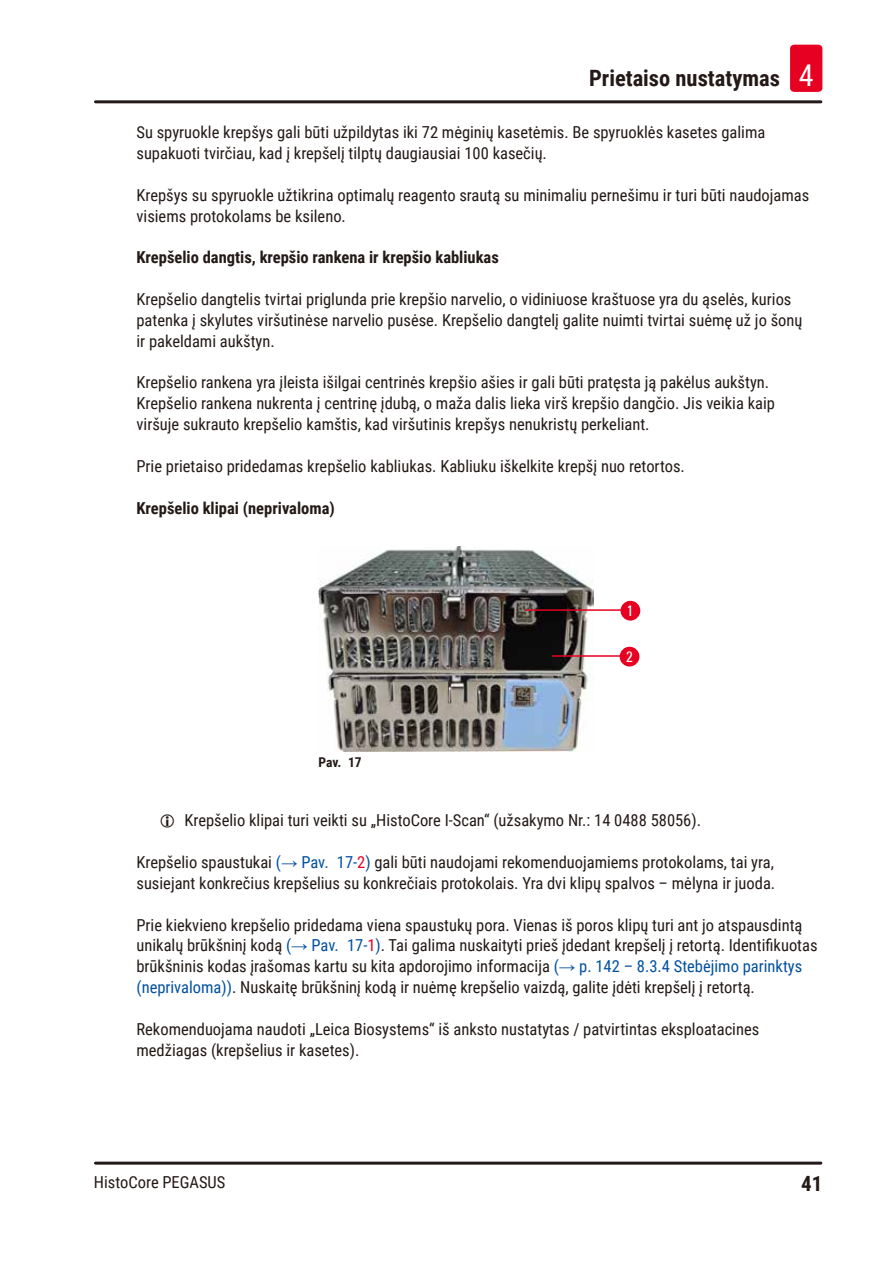
<style>
.page{position:relative;width:893px;height:1263px;background:#fff}
.page>*{position:absolute;margin:0;border:0;box-sizing:border-box;transform-origin:0 0}
.t1{font:700 22.5px "Roboto Condensed";color:#231916}
.t2{font:700 21px "Roboto Condensed";color:#231916}
.Description_text{font:16.5px/20.9px "Roboto Condensed";color:#231916}
.Subheading{font:700 16.5px "Roboto Condensed";color:#231916}
.t3{font:condensed 15px "Univers";color:#fff}
.t4{font:700 13.5px "Roboto Condensed";color:#231916}
.s1{font-weight:400;font-size:30px;color:#fff}
.s2{color:#00509e}
.s3{font-family:"Arial";color:#00509e}
.s4{color:#e60021}
</style>
<div class="page">
<hr style="left:95px;top:100px;width:726px;height:3px;background:#231916">
<hr style="left:95px;top:1161px;width:726px;height:3px;background:#231916">
<div style="left:790px;top:45px;width:32px;height:47px;background:#e60021;border-radius:4px"></div>
<img style="left:319px;top:546px;width:274px;height:206px">
<hr style="left:526px;top:609px;width:96px;height:2px;background:#e60021">
<hr style="left:552px;top:655px;width:71px;height:2px;background:#e60021">
<div style="left:620px;top:601px;width:20px;height:20px;background:#e60021;border-radius:50%"></div>
<div style="left:620px;top:647px;width:19px;height:19px;background:#e60021;border-radius:50%"></div>
<h1 class="t1" style="left:589px;top:63px;width:226px">Prietaiso nustatymas <span class="s1">4</span></h1>
<p class="Description_text" style="left:136px;top:121px;width:630px">Su spyruokle krepšys gali būti užpildytas iki 72 mėginių kasetėmis. Be spyruoklės kasetes galima supakuoti tvirčiau, kad į krepšelį tilptų daugiausiai 100 kasečių.</p>
<p class="Description_text" style="left:136px;top:184px;width:674px">Krepšys su spyruokle užtikrina optimalų reagento srautą su minimaliu pernešimu ir turi būti naudojamas visiems protokolams be ksileno.</p>
<p class="Subheading" style="left:136px;top:246px;width:364px">Krepšelio dangtis, krepšio rankena ir krepšio kabliukas</p>
<p class="Description_text" style="left:136px;top:288px;width:667px">Krepšelio dangtelis tvirtai priglunda prie krepšio narvelio, o vidiniuose kraštuose yra du ąselės, kurios patenka į skylutes viršutinėse narvelio pusėse. Krepšelio dangtelį galite nuimti tvirtai suėmę už jo šonų ir pakeldami aukštyn.</p>
<p class="Description_text" style="left:136px;top:372px;width:640px">Krepšelio rankena yra įleista išilgai centrinės krepšio ašies ir gali būti pratęsta ją pakėlus aukštyn.<br>Krepšelio rankena nukrenta į centrinę įdubą, o maža dalis lieka virš krepšio dangčio. Jis veikia kaip viršuje sukrauto krepšelio kamštis, kad viršutinis krepšys nenukristų perkeliant.</p>
<p class="Description_text" style="left:136px;top:455px;width:550px">Prie prietaiso pridedamas krepšelio kabliukas. Kabliuku iškelkite krepšį nuo retortos.</p>
<p class="Subheading" style="left:136px;top:496px;width:200px">Krepšelio klipai (neprivaloma)</p>
<p class="t4" style="left:319px;top:752px;width:45px">Pav. 17</p>
<p class="t3" style="left:627px;top:601px;width:8px">1</p>
<p class="t3" style="left:626px;top:647px;width:8px">2</p>
<p class="Description_text" style="left:185px;top:809px;width:518px">Krepšelio klipai turi veikti su „HistoCore I-Scan“ (užsakymo Nr.: 14 0488 58056).</p>
<p class="Description_text" style="left:136px;top:851px;width:640px">Krepšelio spaustukai <span class="s2">(</span><span class="s3">→</span> <span class="s2">Pav. 17‑</span><span class="s4">2</span><span class="s2">)</span> gali būti naudojami rekomenduojamiems protokolams, tai yra, susiejant konkrečius krepšelius su konkrečiais protokolais. Yra dvi klipų spalvos – mėlyna ir juoda.</p>
<p class="Description_text" style="left:136px;top:914px;width:683px">Prie kiekvieno krepšelio pridedama viena spaustukų pora. Vienas iš poros klipų turi ant jo atspausdintą unikalų brūkšninį kodą <span class="s2">(</span><span class="s3">→</span> <span class="s2">Pav. 17‑</span><span class="s4">1</span><span class="s2">)</span>. Tai galima nuskaityti prieš įdedant krepšelį į retortą. Identifikuotas brūkšninis kodas įrašomas kartu su kita apdorojimo informacija <span class="s2">(</span><span class="s3">→</span> <span class="s2">p. 142 – 8.3.4 Stebėjimo parinktys (neprivaloma))</span>. Nuskaitę brūkšninį kodą ir nuėmę krepšelio vaizdą, galite įdėti krepšelį į retortą.</p>
<p class="Description_text" style="left:136px;top:1018px;width:624px">Rekomenduojama naudoti „Leica Biosystems“ iš anksto nustatytas / patvirtintas eksploatacines medžiagas (krepšelius ir kasetes).</p>
<p class="Description_text" style="left:94px;top:1171px;width:133px">HistoCore PEGASUS</p>
<p class="t2" style="left:801px;top:1169px;width:23px">41</p>
</div>
